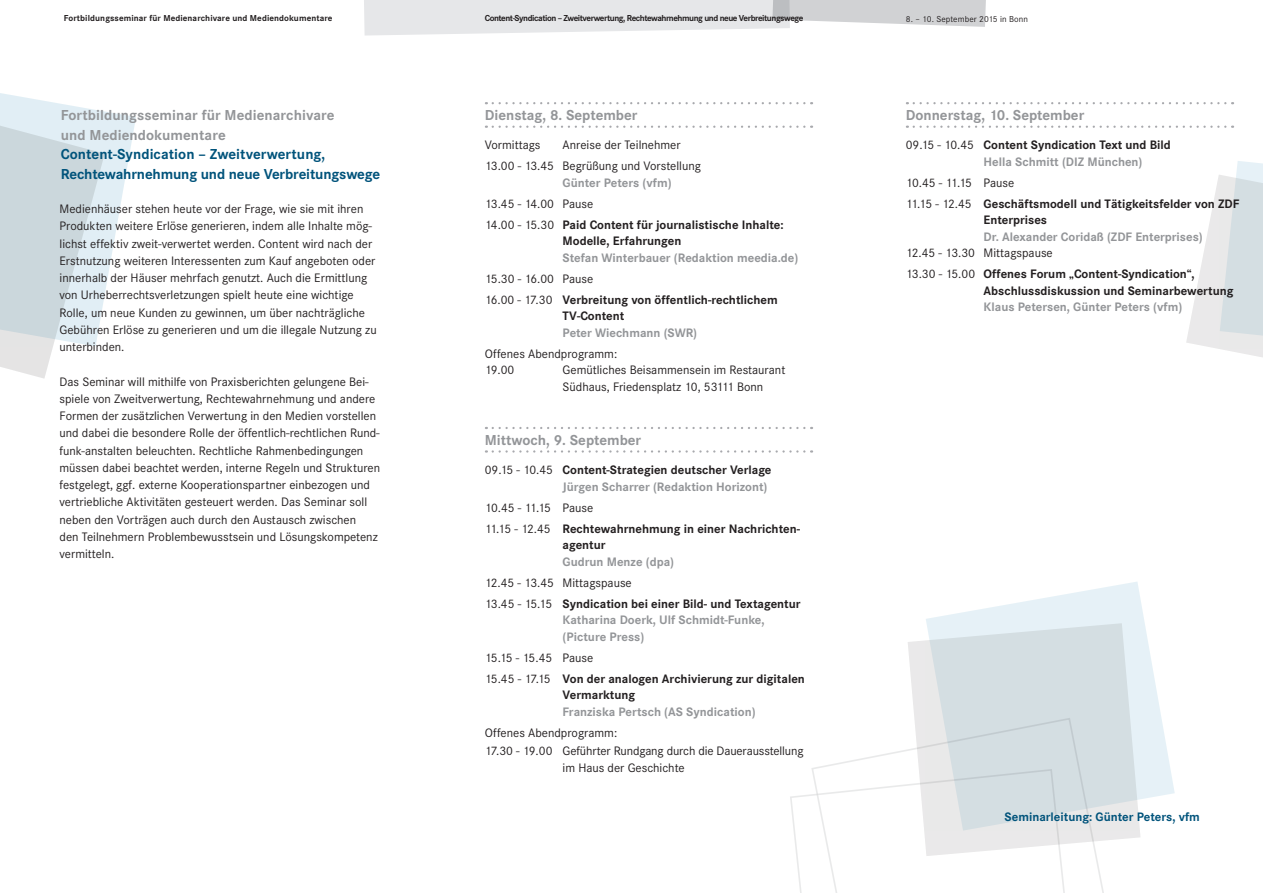
<style>
.page{position:relative;width:1263px;height:893px;background:#fff}
.page>*{position:absolute;margin:0;border:0;box-sizing:border-box;transform-origin:0 0}
.c_bold_10_blau{font:700 15px/19.5px "Corporate S";letter-spacing:-.01em;color:#00537b}
._1_Datum{font:700 15px "Corporate S";color:#939598}
.c_bold_10_blau-2{font:700 15px/19.5px "Corporate S";letter-spacing:.005em;color:#939598}
.c_reg_8_5{font:12.75px/17.2px "Corporate S";color:#231f20}
._1_Text_8_5{font:700 12.75px/16.5px "Corporate S";color:#231f20}
._1_Text_Moderation_g{font:700 12.75px/16.5px "Corporate S";color:#939598}
._1_Text_8_5-2{font:12.75px/16.5px "Corporate S";color:#231f20}
._1_Text_8_5_bold{font:12.75px/17.2px "Corporate S";letter-spacing:-.01em;color:#231f20}
._1_Text_7_blau{font:700 12.75px "Corporate S";color:#00537b}
.t1{font:700 9px "Corporate S";letter-spacing:-.05em;color:#231f20}
.t2{font:700 9px "Corporate S";letter-spacing:.01em;color:#231f20}
.t3{font:9px "Corporate S";letter-spacing:.01em;color:#231f20}
.s1{font-weight:400}
</style>
<div class="page">
<svg style="left:790px;top:794px;width:20px;height:99px"></svg>
<svg style="left:810px;top:749px;width:294px;height:144px"></svg>
<svg style="left:0;top:93px;width:136px;height:286px"></svg>
<svg style="left:908px;top:640px;width:232px;height:216px;fill:#eae9ea"></svg>
<svg style="left:926px;top:582px;width:249px;height:249px;background:#dfe7ea"></svg>
<svg style="left:364px;top:0;width:622px;height:36px"></svg>
<svg style="left:493px;top:102px;width:319px;height:2px"></svg>
<svg style="left:493px;top:126px;width:319px;height:2px"></svg>
<svg style="left:493px;top:427px;width:319px;height:2px"></svg>
<svg style="left:493px;top:450px;width:319px;height:3px"></svg>
<svg style="left:914px;top:102px;width:319px;height:2px"></svg>
<svg style="left:914px;top:126px;width:319px;height:2px"></svg>
<svg style="left:1186px;top:161px;width:77px;height:196px"></svg>
<p class="t2" style="left:64px;top:13px;width:270px">Fortbildungsseminar für Medienarchivare und Mediendokumentare</p>
<p class="t1" style="left:485px;top:13px;width:320px">Content-Syndication – Zweitverwertung, Rechtewahrnehmung und neue Verbreitungswege</p>
<p class="t3" style="left:906px;top:14px;width:124px">8. – 10. September 2015 in Bonn</p>
<p class="c_bold_10_blau-2" style="left:61px;top:106px;width:275px">Fortbildungsseminar für Medienarchivare und Mediendokumentare</p>
<p class="c_bold_10_blau" style="left:61px;top:145px;width:321px">Content-Syndication – Zweitverwertung,<br>Rechtewahrnehmung und neue Verbreitungswege</p>
<p class="c_reg_8_5" style="left:60px;top:200px;width:319px">Medienhäuser stehen heute vor der Frage, wie sie mit ihren Produkten weitere Erlöse generieren, indem alle Inhalte mög&shy;lichst effektiv zweit-verwertet werden. Content wird nach der Erstnutzung weiteren Interessenten zum Kauf angeboten oder innerhalb der Häuser mehrfach genutzt. Auch die Ermittlung von Urheberrechtsverletzungen spielt heute eine wichtige Rolle, um neue Kunden zu gewinnen, um über nachträgliche Gebühren Erlöse zu generieren und um die illegale Nutzung zu unterbinden.</p>
<p class="c_reg_8_5" style="left:60px;top:373px;width:322px">Das Seminar will mithilfe von Praxisberichten gelungene Bei&shy;spiele von Zweitverwertung, Rechtewahrnehmung und andere Formen der zusätzlichen Verwertung in den Medien vorstellen und dabei die besondere Rolle der öffentlich-rechtlichen Rund&shy;funk-anstalten beleuchten. Rechtliche Rahmenbedingungen müssen dabei beachtet werden, interne Regeln und Strukturen festgelegt, ggf. externe Kooperationspartner einbezogen und vertriebliche Aktivitäten gesteuert werden. Das Seminar soll neben den Vorträgen auch durch den Austausch zwischen<br>den Teilnehmern Problembewusstsein und Lösungskompetenz vermitteln.</p>
<p class="_1_Datum" style="left:485px;top:106px;width:154px">Dienstag, 8. September</p>
<p class="_1_Text_8_5-2" style="left:485px;top:137px;width:57px">Vormittags</p>
<p class="_1_Text_8_5-2" style="left:563px;top:137px;width:120px">Anreise der Teilnehmer</p>
<p class="_1_Text_8_5-2" style="left:485px;top:158px;width:218px">13.00 - 13.45 Begrüßung und Vorstellung</p>
<p class="_1_Text_Moderation_g" style="left:563px;top:175px;width:110px">Günter Peters (vfm)</p>
<p class="_1_Text_8_5-2" style="left:485px;top:195px;width:110px">13.45 - 14.00 Pause</p>
<p class="_1_Text_8_5" style="left:563px;top:217px;width:222px;text-indent:-78px"><span class="s1">14.00 - 15.30</span> Paid Content für journalistische Inhalte:<br>Modelle, Erfahrungen</p>
<p class="_1_Text_Moderation_g" style="left:563px;top:250px;width:237px">Stefan Winterbauer (Redaktion meedia.de)</p>
<p class="_1_Text_8_5-2" style="left:485px;top:270px;width:110px">15.30 - 16.00 Pause</p>
<p class="_1_Text_8_5" style="left:563px;top:292px;width:217px;text-indent:-78px"><span class="s1">16.00 - 17.30</span> Verbreitung von öffentlich-rechtlichem<br>TV-Content</p>
<p class="_1_Text_Moderation_g" style="left:563px;top:325px;width:136px">Peter Wiechmann (SWR)</p>
<p class="_1_Text_8_5-2" style="left:485px;top:345px;width:134px">Offenes Abendprogramm:</p>
<p class="_1_Text_8_5-2" style="left:485px;top:362px;width:31px">19.00</p>
<p class="_1_Text_8_5-2" style="left:563px;top:362px;width:224px">Gemütliches Beisammensein im Restaurant<br>Südhaus, Friedensplatz 10, 53111 Bonn</p>
<p class="_1_Datum" style="left:485px;top:431px;width:158px">Mittwoch, 9. September</p>
<p class="_1_Text_8_5" style="left:485px;top:462px;width:288px"><span class="s1">09.15 - 10.45</span> Content-Strategien deutscher Verlage</p>
<p class="_1_Text_Moderation_g" style="left:563px;top:478px;width:206px">Jürgen Scharrer (Redaktion Horizont)</p>
<p class="_1_Text_8_5-2" style="left:485px;top:499px;width:110px">10.45 - 11.15 Pause</p>
<p class="_1_Text_8_5" style="left:563px;top:520px;width:239px;text-indent:-78px"><span class="s1">11.15 - 12.45</span> Rechtewahrnehmung in einer Nachrichten&shy;agentur</p>
<p class="_1_Text_Moderation_g" style="left:563px;top:553px;width:113px">Gudrun Menze (dpa)</p>
<p class="_1_Text_8_5-2" style="left:485px;top:574px;width:148px">12.45 - 13.45 Mittagspause</p>
<p class="_1_Text_8_5" style="left:485px;top:595px;width:317px"><span class="s1">13.45 - 15.15</span> Syndication bei einer Bild- und Textagentur</p>
<p class="_1_Text_Moderation_g" style="left:563px;top:612px;width:204px">Katharina Doerk, Ulf Schmidt-Funke, (Picture Press)</p>
<p class="_1_Text_8_5-2" style="left:485px;top:649px;width:110px">15.15 - 15.45 Pause</p>
<p class="_1_Text_8_5" style="left:563px;top:670px;width:244px;text-indent:-78px"><span class="s1">15.45 - 17.15</span> Von der analogen Archivierung zur digitalen<br>Vermarktung</p>
<p class="_1_Text_Moderation_g" style="left:563px;top:703px;width:194px">Franziska Pertsch (AS Syndication)</p>
<p class="_1_Text_8_5_bold" style="left:485px;top:725px;width:134px">Offenes Abendprogramm:</p>
<p class="_1_Text_8_5_bold" style="left:563px;top:742px;width:242px;text-indent:-78px">17.30 - 19.00 Geführter Rundgang durch die Dauerausstellung im Haus der Geschichte</p>
<p class="_1_Datum" style="left:906px;top:106px;width:180px">Donnerstag, 10. September</p>
<p class="_1_Text_8_5" style="left:906px;top:137px;width:267px"><span class="s1">09.15 - 10.45</span> Content Syndication Text und Bild</p>
<p class="_1_Text_Moderation_g" style="left:983px;top:154px;width:160px">Hella Schmitt (DIZ München)</p>
<p class="_1_Text_8_5-2" style="left:906px;top:174px;width:110px">10.45 - 11.15 Pause</p>
<p class="_1_Text_8_5" style="left:983px;top:196px;width:257px;text-indent:-78px"><span class="s1">11.15 - 12.45</span> Geschäftsmodell und Tätigkeitsfelder von ZDF<br>Enterprises</p>
<p class="_1_Text_Moderation_g" style="left:983px;top:229px;width:221px">Dr. Alexander Coridaß (ZDF Enterprises)</p>
<p class="_1_Text_8_5-2" style="left:906px;top:245px;width:148px">12.45 - 13.30 Mittagspause</p>
<p class="_1_Text_8_5" style="left:983px;top:266px;width:251px;text-indent:-78px"><span class="s1">13.30 - 15.00</span> Offenes Forum „Content-Syndication“,<br>Abschlussdiskussion und Seminarbewertung</p>
<p class="_1_Text_Moderation_g" style="left:983px;top:299px;width:200px">Klaus Petersen, Günter Peters (vfm)</p>
<p class="_1_Text_7_blau" style="left:1005px;top:810px;width:197px">Seminarleitung: Günter Peters, vfm</p>
</div>
